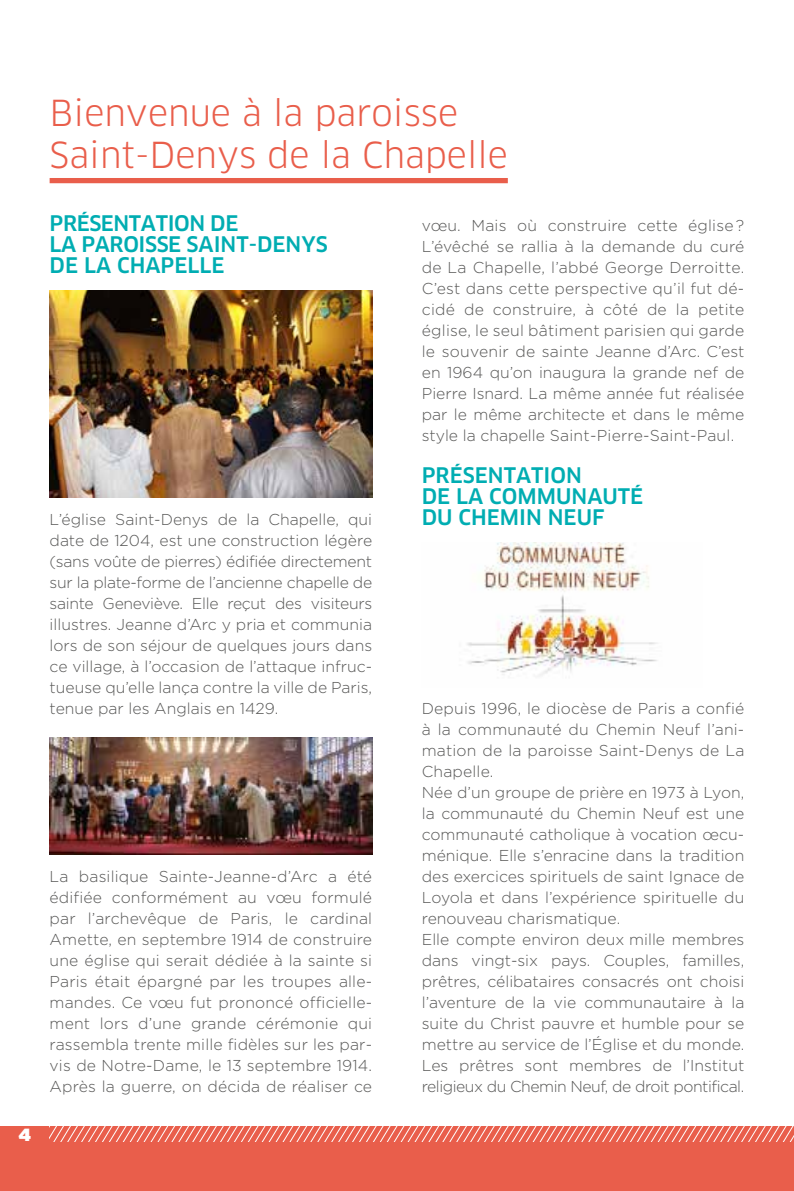
<style>
.page{position:relative;width:794px;height:1191px;background:#fff}
.page>*{position:absolute;margin:0;border:0;box-sizing:border-box;transform-origin:0 0}
.t1{font:35px/42px "Clan";color:#e95e4b}
.t2{font:500 21px/21px "Clan OSF";letter-spacing:-.02em;color:#00adb2}
.t3{font:500 21px/21px "Clan OSF";color:#00adb2}
.t4{font:900 17.5px "Gotham";color:#fff}
.t5{font:300 15.75px/21px "Gotham";color:#575756;text-align:justify}
</style>
<div class="page">
<div style="left:0;top:1126px;width:794px;height:65px;background:#e95e4b"></div>
<svg style="left:50px;top:1126px;width:744px;height:15px"></svg>
<div style="left:50px;top:178px;width:458px;height:5px;background:#e95e4b"></div>
<img style="left:50px;top:737px;width:322px;height:117px">
<img style="left:467px;top:543px;width:190px;height:133px">
<img style="left:50px;top:291px;width:322px;height:206px">
<p class="t4" style="left:19px;top:1122px;width:14px">4</p>
<h1 class="t1" style="left:50px;top:92px;width:460px">Bienvenue à la paroisse<br>Saint-Denys de la Chapelle</h1>
<h2 class="t2" style="left:50px;top:213px;width:280px">PRÉSENTATION DE<br>LA PAROISSE SAINT-DENYS<br>DE LA CHAPELLE</h2>
<p class="t5" style="left:422px;top:214px;width:324px">vœu. Mais où construire cette église ?<br>L’évêché se rallia à la demande du curé de La Chapelle, l’abbé George Derroitte.<br>C’est dans cette perspective qu’il fut dé&shy;cidé de construire, à côté de la petite église, le seul bâtiment parisien qui garde le souvenir de sainte Jeanne d’Arc. C’est en 1964 qu’on inaugura la grande nef de Pierre Isnard. La même année fut réalisée par le même architecte et dans le même style la chapelle Saint-Pierre-Saint-Paul.</p>
<h2 class="t3" style="left:422px;top:465px;width:223px">PRÉSENTATION<br>DE LA COMMUNAUTÉ<br>DU CHEMIN NEUF</h2>
<p class="t5" style="left:50px;top:509px;width:324px">L’église Saint-Denys de la Chapelle, qui date de 1204, est une construction légère (sans voûte de pierres) édifiée directement sur la plate-forme de l’ancienne chapelle de sainte Geneviève. Elle reçut des visiteurs illustres. Jeanne d’Arc y pria et communia lors de son séjour de quelques jours dans ce village, à l’occasion de l’attaque infruc&shy;tueuse qu’elle lança contre la ville de Paris, tenue par les Anglais en 1429.</p>
<p class="t5" style="left:422px;top:698px;width:324px;text-align:left">Depuis 1996, le diocèse de Paris a confié à la communauté du Chemin Neuf l’ani&shy;mation de la paroisse Saint-Denys de La Chapelle.<br>Née d’un groupe de prière en 1973 à Lyon, la communauté du Chemin Neuf est une communauté catholique à vocation œcu&shy;ménique. Elle s’enracine dans la tradition des exercices spirituels de saint Ignace de Loyola et dans l’expérience spirituelle du renouveau charismatique.<br>Elle compte environ deux mille membres dans vingt-six pays. Couples, familles, prêtres, célibataires consacrés ont choisi l’aventure de la vie communautaire à la suite du Christ pauvre et humble pour se mettre au service de l’Église et du monde.<br>Les prêtres sont membres de l’Institut religieux du Chemin Neuf, de droit pontifical.</p>
<p class="t5" style="left:50px;top:865px;width:324px">La basilique Sainte-Jeanne-d’Arc a été édifiée conformément au vœu formulé par l’archevêque de Paris, le cardinal Amette, en septembre 1914 de construire une église qui serait dédiée à la sainte si Paris était épargné par les troupes alle&shy;mandes. Ce vœu fut prononcé officielle&shy;ment lors d’une grande cérémonie qui rassembla trente mille fidèles sur les par&shy;vis de Notre-Dame, le 13 septembre 1914.<br>Après la guerre, on décida de réaliser ce</p>
</div>
